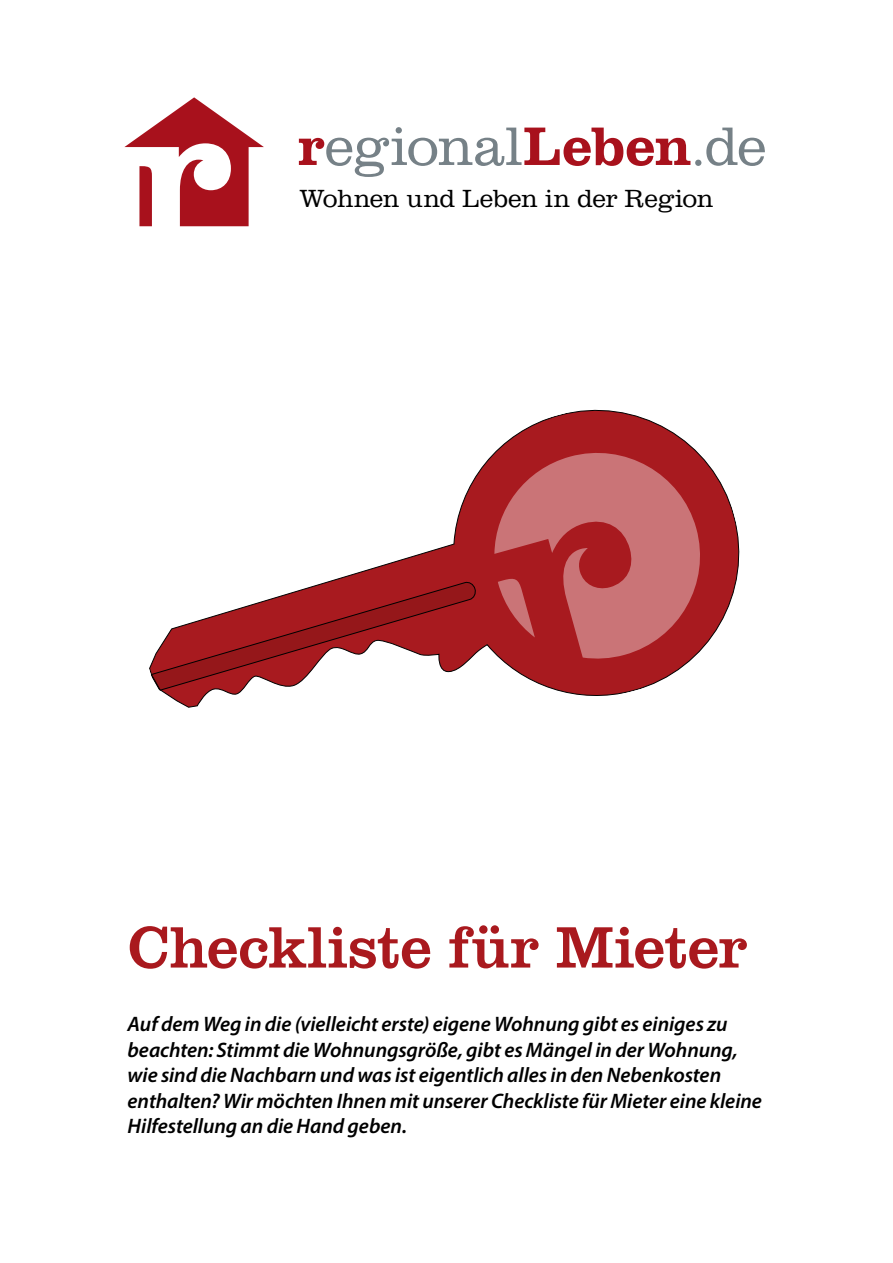
<style>
.page{position:relative;width:893px;height:1263px;background:#fff}
.page>*{position:absolute;margin:0;border:0;box-sizing:border-box;transform-origin:0 0}
.t1{font:60px "Clarendon BT";letter-spacing:-.015em;color:#a9191e}
.t2{font:300 55.65px "Clarendon BT";letter-spacing:-.02em;color:#768187}
.t3{font:300 25.5px "Clarendon BT";letter-spacing:-.02em;color:#000}
.t4{font:italic 600 21px/25.5px "Myriad Pro";letter-spacing:-.005em;color:#000}
.s1{font-weight:800;color:#a8111c}
</style>
<div class="page">
<svg style="left:124px;top:97px;width:140px;height:129px"></svg>
<svg style="left:149px;top:409px;width:591px;height:299px"></svg>
<svg style="left:150px;top:581px;width:326px;height:110px"></svg>
<svg style="left:494px;top:441px;width:217px;height:218px;background:#ba4b4f"></svg>
<h2 class="t2" style="left:298px;top:112px;width:470px"><span class="s1">r</span>egional<span class="s1">Leben</span>.de</h2>
<p class="t3" style="left:300px;top:182px;width:415px">Wohnen und Leben in der Region</p>
<h1 class="t1" style="left:128px;top:910px;width:622px">Checkliste für Mieter</h1>
<p class="t4" style="left:128px;top:1011px;width:636px">Auf dem Weg in die (vielleicht erste) eigene Wohnung gibt es einiges zu beachten: Stimmt die Wohnungsgröße, gibt es Mängel in der Wohnung, wie sind die Nachbarn und was ist eigentlich alles in den Nebenkosten enthalten? Wir möchten Ihnen mit unserer Checkliste für Mieter eine kleine Hilfestellung an die Hand geben.</p>
</div>
